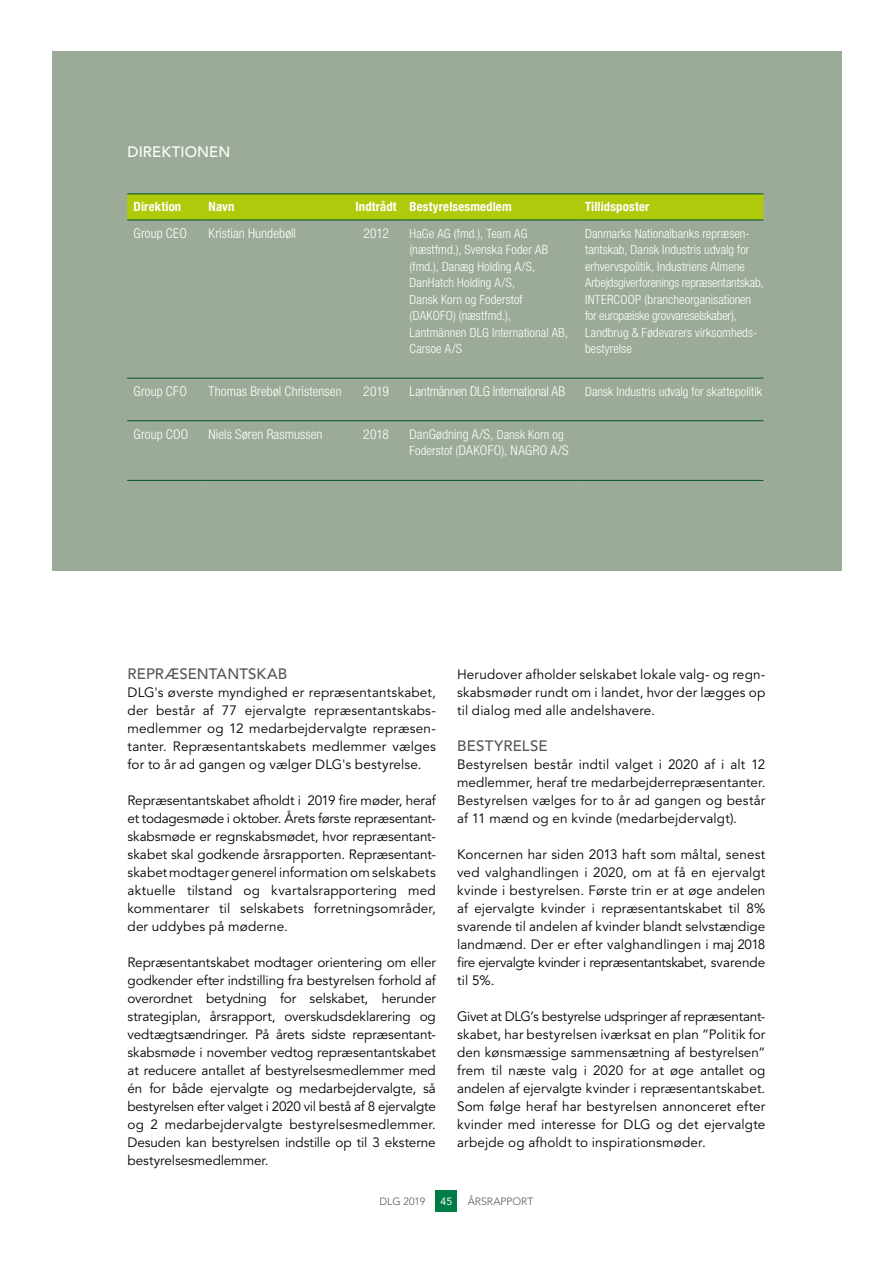
<style>
.page{position:relative;width:893px;height:1263px;background:#fff}
.page>*{position:absolute;margin:0;border:0;box-sizing:border-box;transform-origin:0 0}
.t1{font:500 15px "Avenir LT Std";letter-spacing:.01em;color:#575756}
.t2{font:500 15px "Avenir LT Std";letter-spacing:.005em;color:#fff}
.t3{font:13.5px/18px "Avenir LT Std";letter-spacing:.01em;color:#000;text-align:justify}
.t4{font:300 condensed 13.5px/16.5px "Helvetica Neue LT Std";letter-spacing:.005em;color:#fff}
.t5{font:300 condensed 13.5px "Helvetica Neue LT Std";letter-spacing:-.015em;color:#fff}
.t6{font:300 condensed 12.75px/16.5px "Helvetica Neue LT Std";letter-spacing:.005em;color:#fff}
.t7{font:700 condensed 12.75px "Helvetica Neue LT Std";letter-spacing:.015em;color:#fff}
.t8{font:300 10.5px "Avenir LT Std";color:#575756}
.t9{font:10.5px "Avenir LT Std";color:#fff}
.s1{font-size:12.75px}
</style>
<div class="page">
<div style="left:52px;top:51px;width:790px;height:520px;background:#9bab97"></div>
<svg style="left:127px;top:194px;width:636px;height:26px;background:#a8c50c"></svg>
<hr style="left:127px;top:193px;width:75px;height:1px;background:#00512d">
<hr style="left:202px;top:193px;width:147px;height:1px;background:#00512d">
<hr style="left:349px;top:193px;width:54px;height:1px;background:#00512d">
<hr style="left:403px;top:193px;width:176px;height:1px;background:#00512d">
<hr style="left:579px;top:193px;width:184px;height:1px;background:#00512d">
<hr style="left:127px;top:220px;width:75px;height:1px;background:#00512d">
<hr style="left:202px;top:220px;width:147px;height:1px;background:#00512d">
<hr style="left:349px;top:220px;width:54px;height:1px;background:#00512d">
<hr style="left:403px;top:220px;width:176px;height:1px;background:#00512d">
<hr style="left:127px;top:378px;width:75px;height:1px;background:#00512d">
<hr style="left:202px;top:378px;width:147px;height:1px;background:#00512d">
<hr style="left:349px;top:378px;width:54px;height:1px;background:#00512d">
<hr style="left:403px;top:378px;width:176px;height:1px;background:#00512d">
<hr style="left:579px;top:220px;width:184px;height:1px;background:#00512d">
<hr style="left:579px;top:378px;width:184px;height:1px;background:#00512d">
<hr style="left:127px;top:420px;width:75px;height:1px;background:#00512d">
<hr style="left:202px;top:420px;width:147px;height:1px;background:#00512d">
<hr style="left:349px;top:420px;width:54px;height:1px;background:#00512d">
<hr style="left:403px;top:420px;width:176px;height:1px;background:#00512d">
<hr style="left:127px;top:480px;width:75px;height:1px;background:#00512d">
<hr style="left:202px;top:480px;width:147px;height:1px;background:#00512d">
<hr style="left:349px;top:480px;width:54px;height:1px;background:#00512d">
<hr style="left:403px;top:480px;width:176px;height:1px;background:#00512d">
<hr style="left:579px;top:420px;width:184px;height:1px;background:#00512d">
<hr style="left:579px;top:480px;width:184px;height:1px;background:#00512d">
<div style="left:436px;top:1191px;width:21px;height:21px;background:#007c46"></div>
<p class="t2" style="left:128px;top:143px;width:104px">DIREKTIONEN</p>
<p class="t7" style="left:134px;top:199px;width:49px">Direktion</p>
<p class="t7" style="left:209px;top:199px;width:27px">Navn</p>
<p class="t7" style="left:355px;top:199px;width:158px">Indtrådt Bestyrelsesmedlem</p>
<p class="t7" style="left:585px;top:199px;width:66px">Tillidsposter</p>
<p class="t4" style="left:134px;top:225px;width:55px">Group CEO</p>
<p class="t4" style="left:209px;top:225px;width:89px">Kristian Hundebøll</p>
<p class="t4" style="left:363px;top:225px;width:27px">2012</p>
<p class="t6" style="left:409px;top:225px;width:160px">HaGe AG (fmd.), Team AG (næstfmd.), Svenska Foder AB (fmd.), Danæg Holding A/S,<br>DanHatch Holding A/S,<br>Dansk Korn og Foderstof (DAKOFO) (næstfmd.),<br>Lantmännen DLG International AB,<br>Carsoe A/S</p>
<p class="t6" style="left:585px;top:225px;width:180px">Danmarks Nationalbanks repræsen&shy;tantskab, Dansk Industris udvalg for erhvervspolitik, Industriens Almene Arbejdsgiverforenings repræsentantskab, INTERCOOP (brancheorganisationen for europæiske grovvareselskaber), Landbrug &amp; Fødevarers virksomheds&shy;bestyrelse</p>
<p class="t4" style="left:134px;top:383px;width:55px">Group CFO</p>
<p class="t4" style="left:209px;top:383px;width:135px">Thomas Brebøl Christensen</p>
<p class="t4" style="left:363px;top:383px;width:27px">2019</p>
<p class="t5" style="left:409px;top:384px;width:157px">Lantmännen DLG International AB</p>
<p class="t6" style="left:585px;top:383px;width:178px">Dansk Industris udvalg for skattepolitik</p>
<p class="t4" style="left:134px;top:426px;width:56px">Group COO</p>
<p class="t4" style="left:209px;top:426px;width:115px">Niels Søren Rasmussen</p>
<p class="t4" style="left:363px;top:426px;width:27px">2018</p>
<p class="t4" style="left:409px;top:426px;width:161px">DanGødning A/S, <span class="s1">Dansk Korn og<br>Foderstof (</span>DAKOFO), NAGRO A/S</p>
<p class="t1" style="left:128px;top:665px;width:161px">REPRÆSENTANTSKAB</p>
<p class="t3" style="left:128px;top:684px;width:310px">DLG's øverste myndighed er repræsentantskabet, der består af 77 ejervalgte repræsentantskabs&shy;medlemmer og 12 medarbejdervalgte repræsen&shy;tanter. Repræsentantskabets medlemmer vælges for to år ad gangen og vælger DLG's bestyrelse.</p>
<p class="t3" style="left:128px;top:792px;width:310px">Repræsentantskabet afholdt i 2019 fire møder, heraf et todagesmøde i oktober. Årets første repræsentant&shy;skabsmøde er regnskabsmødet, hvor repræsentant&shy;skabet skal godkende årsrapporten. Repræsentant&shy;skabet modtager generel information om selskabets aktuelle tilstand og kvartalsrapportering med kommentarer til selskabets forretningsområder, der uddybes på møderne.</p>
<p class="t3" style="left:128px;top:954px;width:310px">Repræsentantskabet modtager orientering om eller godkender efter indstilling fra bestyrelsen forhold af overordnet betydning for selskabet, herunder strategiplan, årsrapport, overskudsdeklarering og vedtægtsændringer. På årets sidste repræsentant&shy;skabsmøde i november vedtog repræsentantskabet at reducere antallet af bestyrelsesmedlemmer med én for både ejervalgte og medarbejdervalgte, så bestyrelsen efter valget i 2020 vil bestå af 8 ejervalgte og 2 medarbejdervalgte bestyrelsesmedlemmer.<br>Desuden kan bestyrelsen indstille op til 3 eksterne bestyrelsesmedlemmer.</p>
<p class="t3" style="left:457px;top:666px;width:310px">Herudover afholder selskabet lokale valg- og regn&shy;skabsmøder rundt om i landet, hvor der lægges op til dialog med alle andelshavere.</p>
<p class="t1" style="left:457px;top:737px;width:92px">BESTYRELSE</p>
<p class="t3" style="left:457px;top:756px;width:310px">Bestyrelsen består indtil valget i 2020 af i alt 12 medlemmer, heraf tre medarbejderrepræsentanter.<br>Bestyrelsen vælges for to år ad gangen og består af 11 mænd og en kvinde (medarbejdervalgt).</p>
<p class="t3" style="left:457px;top:846px;width:310px">Koncernen har siden 2013 haft som måltal, senest ved valghandlingen i 2020, om at få en ejervalgt kvinde i bestyrelsen. Første trin er at øge andelen af ejervalgte kvinder i repræsentantskabet til 8% svarende til andelen af kvinder blandt selvstændige landmænd. Der er efter valghandlingen i maj 2018 fire ejervalgte kvinder i repræsentantskabet, svarende til 5%.</p>
<p class="t3" style="left:457px;top:1008px;width:310px">Givet at DLG’s bestyrelse udspringer af repræsentant&shy;skabet, har bestyrelsen iværksat en plan ”Politik for den kønsmæssige sammensætning af bestyrelsen” frem til næste valg i 2020 for at øge antallet og andelen af ejervalgte kvinder i repræsentantskabet.<br>Som følge heraf har bestyrelsen annonceret efter kvinder med interesse for DLG og det ejervalgte arbejde og afholdt to inspirationsmøder.</p>
<p class="t8" style="left:379px;top:1195px;width:47px">DLG 2019</p>
<p class="t9" style="left:441px;top:1195px;width:13px">45</p>
<p class="t8" style="left:468px;top:1195px;width:67px">ÅRSRAPPORT</p>
</div>
